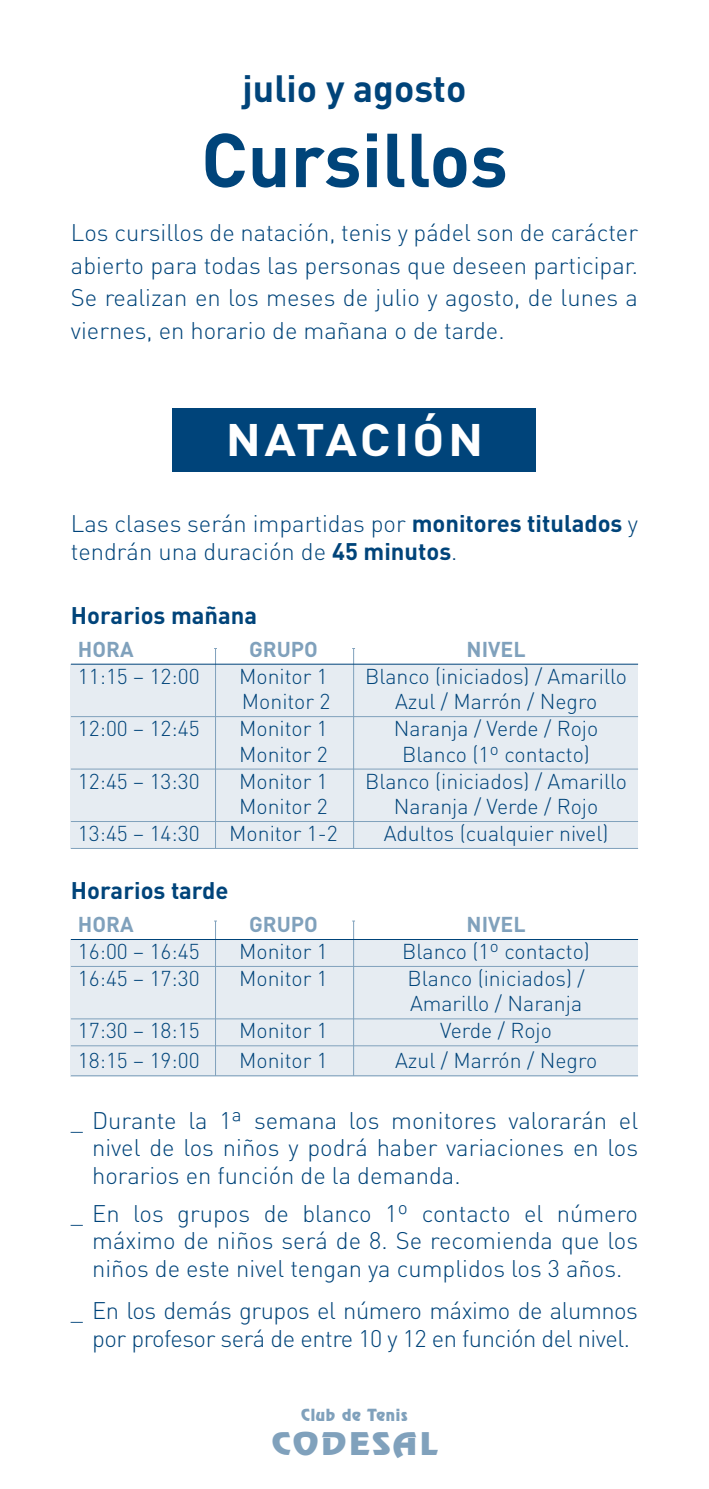
<style>
.page{position:relative;width:709px;height:1489px;background:#fff}
.page>*{position:absolute;margin:0;border:0;box-sizing:border-box;transform-origin:0 0}
.t1{font:700 75px "DIN";color:#00447a}
.t2{font:700 45px "DIN";letter-spacing:.07em;color:#fff;scale:1.1 1}
.t3{font:700 37.5px "DIN";color:#00447a}
.t4{font:28px "Revue Std";letter-spacing:.08em;color:#80a1bc;scale:1.15 1}
.t5{font:300 23.75px/27.5px "DIN";color:#00447a;text-align:justify}
.t6{font:300 23.75px/28.5px "DIN";letter-spacing:-.02em;color:#00447a;text-align:center}
.t7{font:700 23.75px "DIN";color:#00447a}
.t8{font:300 21.25px/25.5px "DIN";color:#00447a}
.t9{font:700 21.25px "DIN";color:#80a1bc}
.t10{font:15px "Revue Std";letter-spacing:.05em;color:#80a1bc}
.s1{font-weight:700}
</style>
<div class="page">
<div style="left:71px;top:939px;width:567px;height:137px;background:#e6ecf2"></div>
<div style="left:71px;top:664px;width:567px;height:184px;background:#e6ecf2"></div>
<hr style="left:215px;top:648px;width:1px;height:200px;background:#80a1bc">
<hr style="left:353px;top:648px;width:1px;height:200px;background:#80a1bc">
<hr style="left:215px;top:921px;width:1px;height:154px;background:#80a1bc">
<hr style="left:353px;top:921px;width:1px;height:154px;background:#80a1bc">
<hr style="left:71px;top:663px;width:567px;height:1px;background:#00447a">
<hr style="left:71px;top:716px;width:567px;height:1px;background:#80a1bc">
<hr style="left:71px;top:768px;width:567px;height:1px;background:#80a1bc">
<hr style="left:71px;top:821px;width:567px;height:1px;background:#80a1bc">
<hr style="left:71px;top:848px;width:567px;height:1px;background:#80a1bc">
<hr style="left:71px;top:939px;width:567px;height:1px;background:#00447a">
<hr style="left:71px;top:965px;width:567px;height:1px;background:#80a1bc">
<hr style="left:71px;top:1018px;width:567px;height:1px;background:#80a1bc">
<hr style="left:71px;top:1045px;width:567px;height:1px;background:#80a1bc">
<hr style="left:71px;top:1075px;width:567px;height:1px;background:#80a1bc">
<div style="left:173px;top:408px;width:363px;height:64px;background:#00447a"></div>
<h3 class="t3" style="left:243px;top:64px;width:225px">julio y agosto</h3>
<h1 class="t1" style="left:201px;top:111px;width:308px">Cursillos</h1>
<p class="t5" style="left:71px;top:216px;width:568px;line-height:32.5px">Los cursillos de natación, tenis y pádel son de carácter abierto para todas las personas que deseen participar.<br>Se realizan en los meses de julio y agosto, de lunes a viernes, en horario de mañana o de tarde.</p>
<h2 class="t2" style="left:226px;top:410px;width:235px">NATACIÓN</h2>
<p class="t5" style="left:71px;top:508px;width:568px;line-height:28.5px">Las clases serán impartidas por <span class="s1">monitores titulados</span> y tendrán una duración de <span class="s1">45 minutos</span>.</p>
<p class="t7" style="left:71px;top:600px;width:188px">Horarios mañana</p>
<p class="t9" style="left:78px;top:635px;width:57px">HORA</p>
<p class="t9" style="left:249px;top:635px;width:70px">GRUPO</p>
<p class="t9" style="left:466px;top:635px;width:61px">NIVEL</p>
<p class="t8" style="left:78px;top:663px;width:123px">11:15 – 12:00</p>
<p class="t8" style="left:239px;top:663px;width:90px">Monitor 1</p>
<p class="t8" style="left:365px;top:663px;width:263px">Blanco (iniciados) / Amarillo</p>
<p class="t8" style="left:242px;top:688px;width:90px">Monitor 2</p>
<p class="t8" style="left:395px;top:688px;width:204px">Azul / Marrón / Negro</p>
<p class="t8" style="left:78px;top:715px;width:123px">12:00 – 12:45</p>
<p class="t8" style="left:239px;top:715px;width:90px">Monitor 1</p>
<p class="t8" style="left:394px;top:715px;width:206px">Naranja / Verde / Rojo</p>
<p class="t8" style="left:239px;top:741px;width:90px">Monitor 2</p>
<p class="t8" style="left:402px;top:741px;width:189px">Blanco (1º contacto)</p>
<p class="t8" style="left:78px;top:768px;width:123px">12:45 – 13:30</p>
<p class="t8" style="left:239px;top:768px;width:90px">Monitor 1</p>
<p class="t8" style="left:365px;top:768px;width:263px">Blanco (iniciados) / Amarillo</p>
<p class="t8" style="left:239px;top:793px;width:90px">Monitor 2</p>
<p class="t8" style="left:394px;top:793px;width:206px">Naranja / Verde / Rojo</p>
<p class="t8" style="left:78px;top:820px;width:123px">13:45 – 14:30</p>
<p class="t8" style="left:229px;top:820px;width:110px">Monitor 1-2</p>
<p class="t8" style="left:384px;top:820px;width:226px">Adultos (cualquier nivel)</p>
<p class="t7" style="left:71px;top:875px;width:159px">Horarios tarde</p>
<p class="t9" style="left:78px;top:910px;width:57px">HORA</p>
<p class="t9" style="left:249px;top:910px;width:70px">GRUPO</p>
<p class="t9" style="left:466px;top:910px;width:61px">NIVEL</p>
<p class="t8" style="left:78px;top:938px;width:123px">16:00 – 16:45</p>
<p class="t8" style="left:239px;top:938px;width:90px">Monitor 1</p>
<p class="t8" style="left:402px;top:938px;width:189px">Blanco (1º contacto)</p>
<p class="t8" style="left:78px;top:965px;width:123px">16:45 – 17:30</p>
<p class="t8" style="left:239px;top:965px;width:90px">Monitor 1</p>
<p class="t8" style="left:407px;top:965px;width:179px">Blanco (iniciados) /<br>Amarillo / Naranja</p>
<p class="t8" style="left:78px;top:1017px;width:123px">17:30 – 18:15</p>
<p class="t8" style="left:239px;top:1017px;width:90px">Monitor 1</p>
<p class="t8" style="left:440px;top:1017px;width:113px">Verde / Rojo</p>
<p class="t8" style="left:78px;top:1047px;width:123px">18:15 – 19:00</p>
<p class="t8" style="left:239px;top:1047px;width:90px">Monitor 1</p>
<p class="t8" style="left:395px;top:1047px;width:204px">Azul / Marrón / Negro</p>
<p class="t5" style="left:92px;top:1106px;width:547px;text-indent:-21px">_ Durante la 1ª semana los monitores valorarán el nivel de los niños y podrá haber variaciones en los horarios en función de la demanda.</p>
<p class="t5" style="left:92px;top:1199px;width:547px;text-indent:-21px">_ En los grupos de blanco 1º contacto el número máximo de niños será de 8. Se recomienda que los niños de este nivel tengan ya cumplidos los 3 años.</p>
<p class="t6" style="left:71px;top:1295px;width:568px">_ En los demás grupos el número máximo de alumnos por profesor será de entre 10 y 12 en función del nivel.</p>
<p class="t10" style="left:301px;top:1404px;width:108px">Club de Tenis</p>
<p class="t4" style="left:272px;top:1424px;width:145px">CODESAL</p>
</div>
